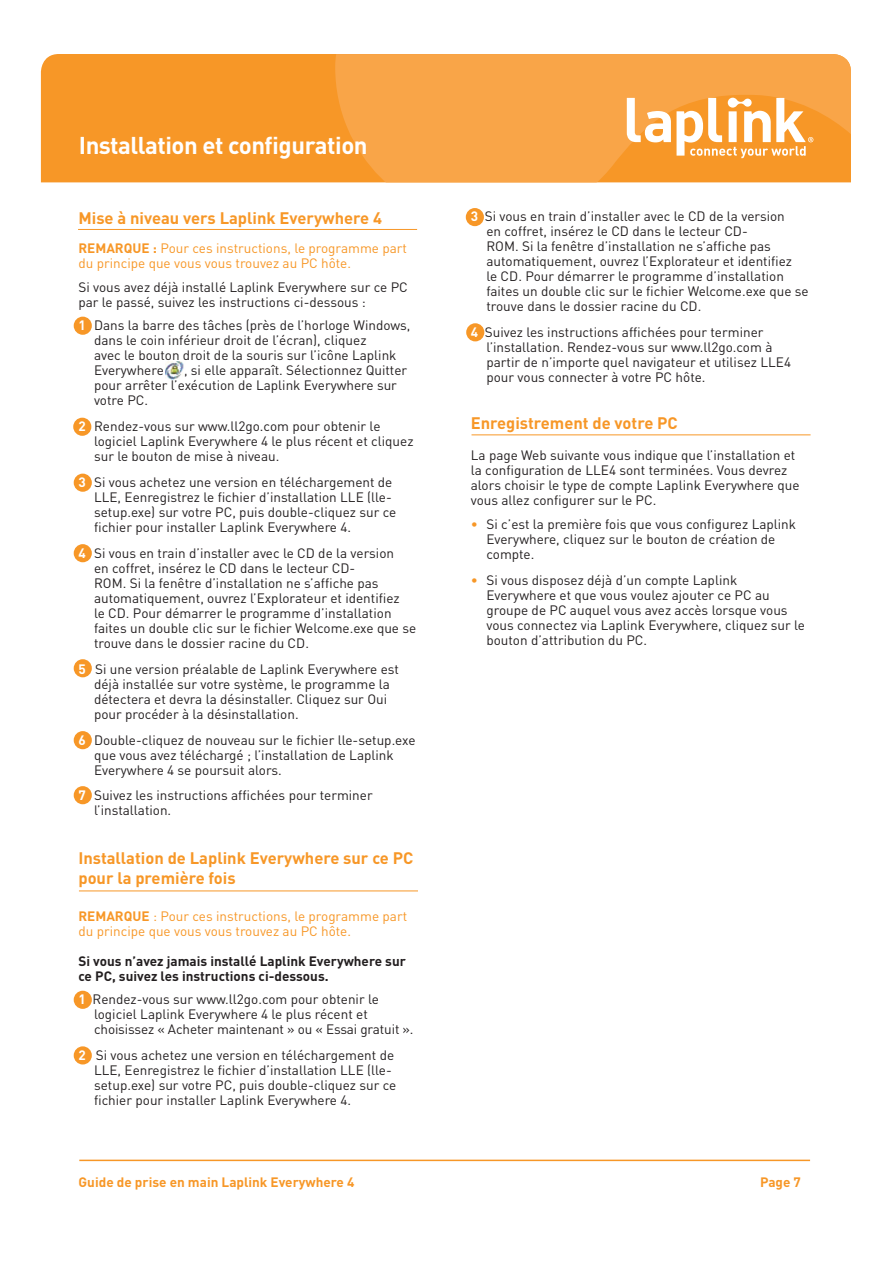
<style>
.page{position:relative;width:893px;height:1263px;background:#fff}
.page>*{position:absolute;margin:0;border:0;box-sizing:border-box;transform-origin:0 0}
.t1{font:700 24px "DIN";letter-spacing:-.02em;color:#fff}
.t2{font:700 16.5px/19.8px "DIN";color:#f79727}
.t3{font:13.5px/15px "DIN";color:#231f20}
.t4{font:13.5px/15px "DIN";color:#f79727}
.t5{font:700 13.5px/15px "DIN";color:#231f20}
.t6{font:700 13.5px "DIN";color:#f79727}
.s1{font-weight:700}
.s2{font-weight:700;color:#fff}
.s3{color:#f79727}
</style>
<div class="page">
<div style="left:41px;top:54px;width:294px;height:128px;background:#f79727"></div>
<svg style="left:335px;top:54px;width:516px;height:128px;background:#f8a242"></svg>
<svg style="left:627px;top:98px;width:186px;height:60px"></svg>
<hr style="left:79px;top:1159px;width:731px;height:2px;background:#f79727">
<div style="left:74px;top:1046px;width:18px;height:18px;background:#f79727;border-radius:50%"></div>
<div style="left:74px;top:991px;width:18px;height:18px;background:#f79727;border-radius:50%"></div>
<div style="left:74px;top:786px;width:18px;height:18px;background:#f79727;border-radius:50%"></div>
<div style="left:74px;top:731px;width:18px;height:18px;background:#f79727;border-radius:50%"></div>
<div style="left:74px;top:659px;width:18px;height:18px;background:#f79727;border-radius:50%"></div>
<div style="left:74px;top:544px;width:18px;height:18px;background:#f79727;border-radius:50%"></div>
<img style="left:165px;top:361px;width:19px;height:19px">
<div style="left:466px;top:323px;width:18px;height:18px;background:#f79727;border-radius:50%"></div>
<div style="left:74px;top:474px;width:18px;height:18px;background:#f79727;border-radius:50%"></div>
<div style="left:73px;top:418px;width:18px;height:18px;background:#f79727;border-radius:50%"></div>
<div style="left:466px;top:208px;width:18px;height:18px;background:#f79727;border-radius:50%"></div>
<div style="left:74px;top:317px;width:18px;height:18px;background:#f79727;border-radius:50%"></div>
<hr style="left:78px;top:229px;width:339px;height:1px;background:#f79727">
<hr style="left:471px;top:434px;width:339px;height:1px;background:#f79727">
<hr style="left:79px;top:890px;width:339px;height:1px;background:#f79727">
<h1 class="t1" style="left:79px;top:130px;width:290px">Installation et configuration</h1>
<p class="t2" style="left:78px;top:207px;width:305px">Mise à niveau vers Laplink Everywhere 4</p>
<p class="t4" style="left:78px;top:241px;width:330px"><span class="s1">REMARQUE :</span> Pour ces instructions, le programme part du principe que vous vous trouvez au PC hôte.</p>
<p class="t3" style="left:78px;top:279px;width:331px">Si vous avez déjà installé Laplink Everywhere sur ce PC par le passé, suivez les instructions ci-dessous :</p>
<p class="t3" style="left:94px;top:318px;width:318px;text-indent:-16px"><span class="s2">1</span> Dans la barre des tâches (près de l’horloge Windows, dans le coin inférieur droit de l’écran), cliquez<br>avec le bouton droit de la souris sur l’icône Laplink Everywhere</p>
<p class="t3" style="left:94px;top:363px;width:315px;text-indent:90px">, si elle apparaît. Sélectionnez Quitter pour arrêter l’exécution de Laplink Everywhere sur votre PC.</p>
<p class="t3" style="left:94px;top:419px;width:321px;text-indent:-16px"><span class="s2">2</span> Rendez-vous sur www.ll2go.com pour obtenir le logiciel Laplink Everywhere 4 le plus récent et cliquez sur le bouton de mise à niveau.</p>
<p class="t3" style="left:94px;top:474px;width:304px;text-indent:-16px"><span class="s2">3</span> Si vous achetez une version en téléchargement de LLE, Eenregistrez le fichier d’installation LLE (lle&shy;setup.exe) sur votre PC, puis double-cliquez sur ce fichier pour installer Laplink Everywhere 4.</p>
<p class="t3" style="left:94px;top:545px;width:324px;text-indent:-16px"><span class="s2">4</span> Si vous en train d’installer avec le CD de la version<br>en coffret, insérez le CD dans le lecteur CD-<br>ROM. Si la fenêtre d’installation ne s’affiche pas automatiquement, ouvrez l’Explorateur et identifiez<br>le CD. Pour démarrer le programme d’installation faites un double clic sur le fichier Welcome.exe que se trouve dans le dossier racine du CD.</p>
<p class="t3" style="left:94px;top:661px;width:306px;text-indent:-16px"><span class="s2">5</span> Si une version préalable de Laplink Everywhere est déjà installée sur votre système, le programme la détectera et devra la désinstaller. Cliquez sur Oui pour procéder à la désinstallation.</p>
<p class="t3" style="left:94px;top:732px;width:323px;text-indent:-16px"><span class="s2">6</span> Double-cliquez de nouveau sur le fichier lle-setup.exe que vous avez téléchargé ; l’installation de Laplink<br>Everywhere 4 se poursuit alors.</p>
<p class="t3" style="left:94px;top:788px;width:280px;text-indent:-16px"><span class="s2">7</span> Suivez les instructions affichées pour terminer l’installation.</p>
<p class="t2" style="left:78px;top:848px;width:336px">Installation de Laplink Everywhere sur ce PC pour la première fois</p>
<p class="t4" style="left:78px;top:908px;width:330px"><span class="s1">REMARQUE</span> : Pour ces instructions, le programme part du principe que vous vous trouvez au PC hôte.</p>
<p class="t5" style="left:78px;top:953px;width:329px">Si vous n’avez jamais installé Laplink Everywhere sur ce PC, suivez les instructions ci-dessous.</p>
<p class="t3" style="left:94px;top:992px;width:321px;text-indent:-16px"><span class="s2">1</span> Rendez-vous sur www.ll2go.com pour obtenir le logiciel Laplink Everywhere 4 le plus récent et choisissez « Acheter maintenant » ou « Essai gratuit ».</p>
<p class="t3" style="left:94px;top:1048px;width:304px;text-indent:-16px"><span class="s2">2</span> Si vous achetez une version en téléchargement de LLE, Eenregistrez le fichier d’installation LLE (lle&shy;setup.exe) sur votre PC, puis double-cliquez sur ce fichier pour installer Laplink Everywhere 4.</p>
<p class="t3" style="left:486px;top:209px;width:324px;text-indent:-16px"><span class="s2">3</span> Si vous en train d’installer avec le CD de la version<br>en coffret, insérez le CD dans le lecteur CD-<br>ROM. Si la fenêtre d’installation ne s’affiche pas automatiquement, ouvrez l’Explorateur et identifiez<br>le CD. Pour démarrer le programme d’installation faites un double clic sur le fichier Welcome.exe que se trouve dans le dossier racine du CD.</p>
<p class="t3" style="left:486px;top:325px;width:306px;text-indent:-16px"><span class="s2">4</span> Suivez les instructions affichées pour terminer l’installation. Rendez-vous sur www.ll2go.com à partir de n’importe quel navigateur et utilisez LLE4 pour vous connecter à votre PC hôte.</p>
<p class="t2" style="left:471px;top:412px;width:209px">Enregistrement de votre PC</p>
<p class="t3" style="left:471px;top:448px;width:330px">La page Web suivante vous indique que l’installation et la configuration de LLE4 sont terminées. Vous devrez alors choisir le type de compte Laplink Everywhere que vous allez configurer sur le PC.</p>
<p class="t3" style="left:486px;top:516px;width:311px;text-indent:-16px"><span class="s3">•</span> Si c’est la première fois que vous configurez Laplink<br>Everywhere, cliquez sur le bouton de création de compte.</p>
<p class="t3" style="left:486px;top:572px;width:320px;text-indent:-16px"><span class="s3">•</span> Si vous disposez déjà d’un compte Laplink Everywhere et que vous voulez ajouter ce PC au groupe de PC auquel vous avez accès lorsque vous vous connectez via Laplink Everywhere, cliquez sur le bouton d’attribution du PC.</p>
<p class="t6" style="left:79px;top:1173px;width:277px">Guide de prise en main Laplink Everywhere 4</p>
<p class="t6" style="left:760px;top:1173px;width:42px">Page 7</p>
</div>
